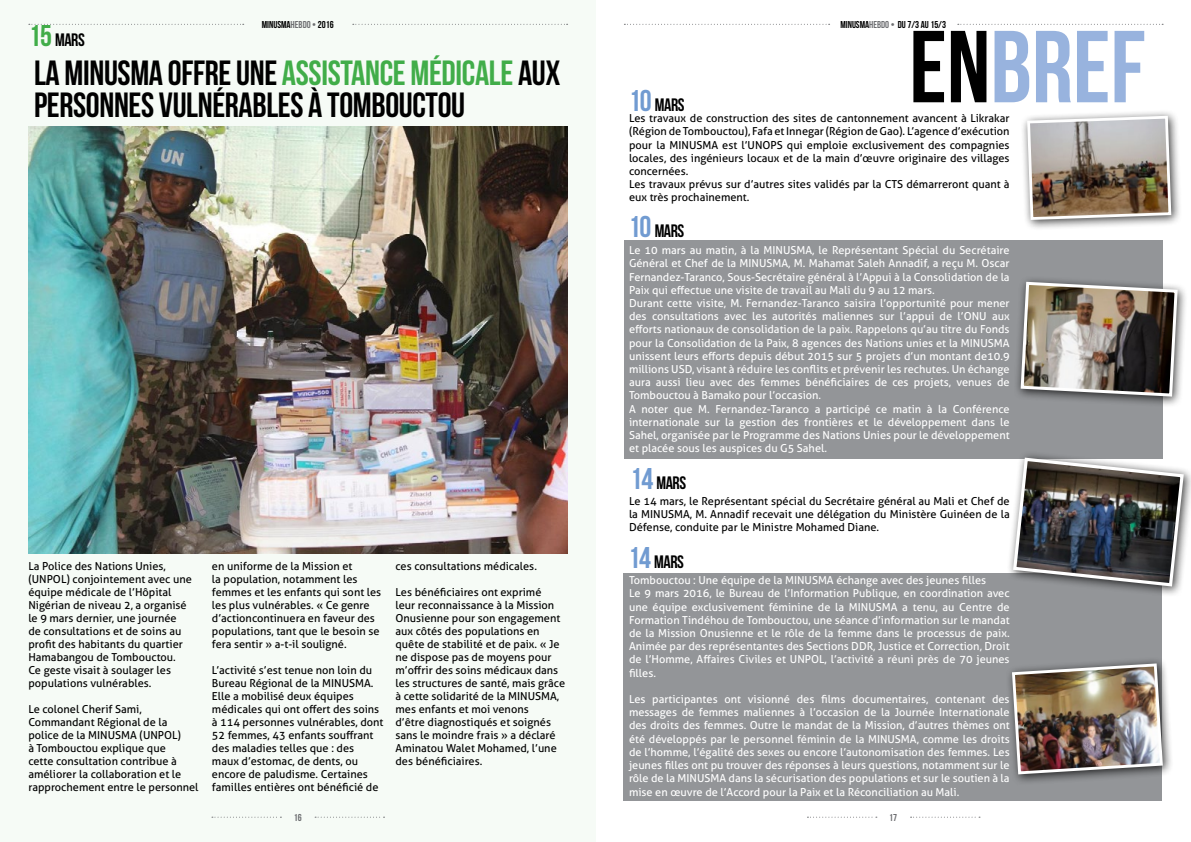
<style>
.page{position:relative;width:1191px;height:842px;background:#fff}
.page>*{position:absolute;margin:0;border:0;box-sizing:border-box;transform-origin:0 0}
.t1{font:102px "Bebas Neue";color:#98b3de}
.t2{font:35px/32px "Bebas Neue";letter-spacing:-.01em;color:#000}
.t3{font:18px "Bebas Neue";letter-spacing:-.025em;color:#000}
.t4{font:11px/13.2px "Aller";color:#fff}
.t5{font:11px/13px "Aller";color:#000}
.t6{font:10px "Bebas Neue";color:#000}
.t7{font:10px "Bebas Neue";color:#6d6e71}
.s1{color:#6d6e71}
.s2{font-size:30px;color:#41ad49}
.s3{color:#000}
.s4{color:#41ad49}
.s5{font-size:30px;color:#719bd1}
</style>
<div class="page">
<div style="left:0;top:0;width:595px;height:842px;background:#f6fbf6"></div>
<img style="left:28px;top:126px;width:539px;height:427px">
<div style="left:624px;top:240px;width:538px;height:219px;background:#939598"></div>
<div style="left:622px;top:573px;width:539px;height:228px;background:#939598"></div>
<div style="left:1014px;top:275px;width:174px;height:133px;background:#000;opacity:.75"></div>
<img style="left:1019px;top:280px;width:160px;height:118px">
<div style="left:1006px;top:451px;width:185px;height:146px;background:#000;opacity:.75"></div>
<img style="left:1011px;top:456px;width:174px;height:132px">
<div style="left:1005px;top:656px;width:168px;height:129px;background:#000;opacity:.75"></div>
<img style="left:1010px;top:662px;width:154px;height:114px">
<div style="left:1020px;top:109px;width:162px;height:122px;background:#000;opacity:.75"></div>
<img style="left:1025px;top:114px;width:147px;height:107px">
<svg style="left:29px;top:24px;width:215px;height:1px"></svg>
<svg style="left:353px;top:24px;width:214px;height:1px"></svg>
<svg style="left:624px;top:24px;width:205px;height:1px"></svg>
<svg style="left:957px;top:24px;width:206px;height:1px"></svg>
<svg style="left:315px;top:817px;width:69px;height:1px"></svg>
<svg style="left:212px;top:817px;width:69px;height:1px"></svg>
<svg style="left:910px;top:817px;width:70px;height:1px"></svg>
<svg style="left:807px;top:817px;width:70px;height:1px"></svg>
<p class="t6" style="left:262px;top:19px;width:73px">MINUSMA<span class="s1">HEBDO •</span> 2016</p>
<p class="t6" style="left:840px;top:19px;width:107px">MINUSMA<span class="s1">HEBDO •</span> DU 7/3 AU 15/3</p>
<h3 class="t3" style="left:29px;top:30px;width:57px"><span class="s2">15</span> MARS</h3>
<h1 class="t1" style="left:909px;top:11px;width:238px"><span class="s3">EN</span>BREF</h1>
<p class="t5" style="left:629px;top:112px;width:382px">Les travaux de construction des sites de cantonnement avancent à Likrakar (Région de Tombouctou), Fafa et Innegar (Région de Gao). L’agence d’exécution pour la MINUSMA est l’UNOPS qui emploie exclusivement des compagnies locales, des ingénieurs locaux et de la main d’œuvre originaire des villages concernées.<br>Les travaux prévus sur d’autres sites validés par la CTS démarreront quant à eux très prochainement.</p>
<h2 class="t2" style="left:34px;top:56px;width:528px">LA MINUSMA OFFRE UNE <span class="s4">ASSISTANCE MÉDICALE</span> AUX<br>PERSONNES VULNÉRABLES À TOMBOUCTOU</h2>
<h3 class="t3" style="left:629px;top:94px;width:57px"><span class="s5">10</span> MARS</h3>
<h3 class="t3" style="left:628px;top:221px;width:57px"><span class="s5">10</span> MARS</h3>
<p class="t4" style="left:629px;top:244px;width:382px">Le 10 mars au matin, à la MINUSMA, le Représentant Spécial du Secrétaire Général et Chef de la MINUSMA, M. Mahamat Saleh Annadif, a reçu M. Oscar Fernandez-Taranco, Sous-Secrétaire général à l’Appui à la Consolidation de la Paix qui effectue une visite de travail au Mali du 9 au 12 mars.<br>Durant cette visite, M. Fernandez-Taranco saisira l’opportunité pour mener des consultations avec les autorités maliennes sur l’appui de l’ONU aux efforts nationaux de consolidation de la paix. Rappelons qu’au titre du Fonds pour la Consolidation de la Paix, 8 agences des Nations unies et la MINUSMA unissent leurs efforts depuis début 2015 sur 5 projets d’un montant de10.9 millions USD, visant à réduire les conflits et prévenir les rechutes. Un échange aura aussi lieu avec des femmes bénéficiaires de ces projets, venues de Tombouctou à Bamako pour l’occasion.<br>A noter que M. Fernandez-Taranco a participé ce matin à la Conférence internationale sur la gestion des frontières et le développement dans le Sahel, organisée par le Programme des Nations Unies pour le développement et placée sous les auspices du G5 Sahel.</p>
<h3 class="t3" style="left:630px;top:473px;width:57px"><span class="s5">14</span> MARS</h3>
<p class="t5" style="left:28px;top:559px;width:165px">La Police des Nations Unies, (UNPOL) conjointement avec une équipe médicale de l’Hôpital<br>Nigérian de niveau 2, a organisé le 9 mars dernier, une journée de consultations et de soins au profit des habitants du quartier<br>Hamabangou de Tombouctou.<br>Ce geste visait à soulager les populations vulnérables.</p>
<p class="t5" style="left:28px;top:702px;width:172px">Le colonel Cherif Sami,<br>Commandant Régional de la police de la MINUSMA (UNPOL)<br>à Tombouctou explique que<br>cette consultation contribue à améliorer la collaboration et le rapprochement entre le personnel</p>
<p class="t5" style="left:212px;top:559px;width:171px">en uniforme de la Mission et<br>la population, notamment les femmes et les enfants qui sont les les plus vulnérables. « Ce genre d’actioncontinuera en faveur des populations, tant que le besoin se fera sentir » a-t-il souligné.</p>
<p class="t5" style="left:212px;top:663px;width:173px">L’activité s’est tenue non loin du<br>Bureau Régional de la MINUSMA.<br>Elle a mobilisé deux équipes médicales qui ont offert des soins à 114 personnes vulnérables, dont<br>52 femmes, 43 enfants souffrant des maladies telles que : des maux d’estomac, de dents, ou encore de paludisme. Certaines familles entières ont bénéficié de</p>
<p class="t5" style="left:395px;top:559px;width:143px">ces consultations médicales.</p>
<p class="t5" style="left:395px;top:585px;width:171px">Les bénéficiaires ont exprimé<br>leur reconnaissance à la Mission<br>Onusienne pour son engagement aux côtés des populations en quête de stabilité et de paix. « Je ne dispose pas de moyens pour m’offrir des soins médicaux dans les structures de santé, mais grâce à cette solidarité de la MINUSMA, mes enfants et moi venons<br>d’être diagnostiqués et soignés sans le moindre frais » a déclaré<br>Aminatou Walet Mohamed, l’une des bénéficiaires.</p>
<p class="t5" style="left:629px;top:494px;width:382px;text-align:justify">Le 14 mars, le Représentant spécial du Secrétaire général au Mali et Chef de la MINUSMA, M. Annadif recevait une délégation du Ministère Guinéen de la Défense, conduite par le Ministre Mohamed Diane.</p>
<h3 class="t3" style="left:628px;top:552px;width:57px"><span class="s5">14</span> MARS</h3>
<p class="t4" style="left:629px;top:574px;width:382px">Tombouctou : Une équipe de la MINUSMA échange avec des jeunes filles<br>Le 9 mars 2016, le Bureau de l’Information Publique, en coordination avec une équipe exclusivement féminine de la MINUSMA a tenu, au Centre de Formation Tindéhou de Tombouctou, une séance d’information sur le mandat de la Mission Onusienne et le rôle de la femme dans le processus de paix.<br>Animée par des représentantes des Sections DDR, Justice et Correction, Droit de l’Homme, Affaires Civiles et UNPOL, l’activité a réuni près de 70 jeunes filles.</p>
<p class="t4" style="left:629px;top:692px;width:382px;text-align:justify">Les participantes ont visionné des films documentaires, contenant des messages de femmes maliennes à l’occasion de la Journée Internationale des droits des femmes. Outre le mandat de la Mission, d’autres thèmes ont été développés par le personnel féminin de la MINUSMA, comme les droits de l’homme, l’égalité des sexes ou encore l’autonomisation des femmes. Les jeunes filles ont pu trouver des réponses à leurs questions, notamment sur le rôle de la MINUSMA dans la sécurisation des populations et sur le soutien à la mise en œuvre de l’Accord pour la Paix et la Réconciliation au Mali.</p>
<p class="t7" style="left:294px;top:812px;width:9px">16</p>
<p class="t7" style="left:889px;top:812px;width:9px">17</p>
</div>
